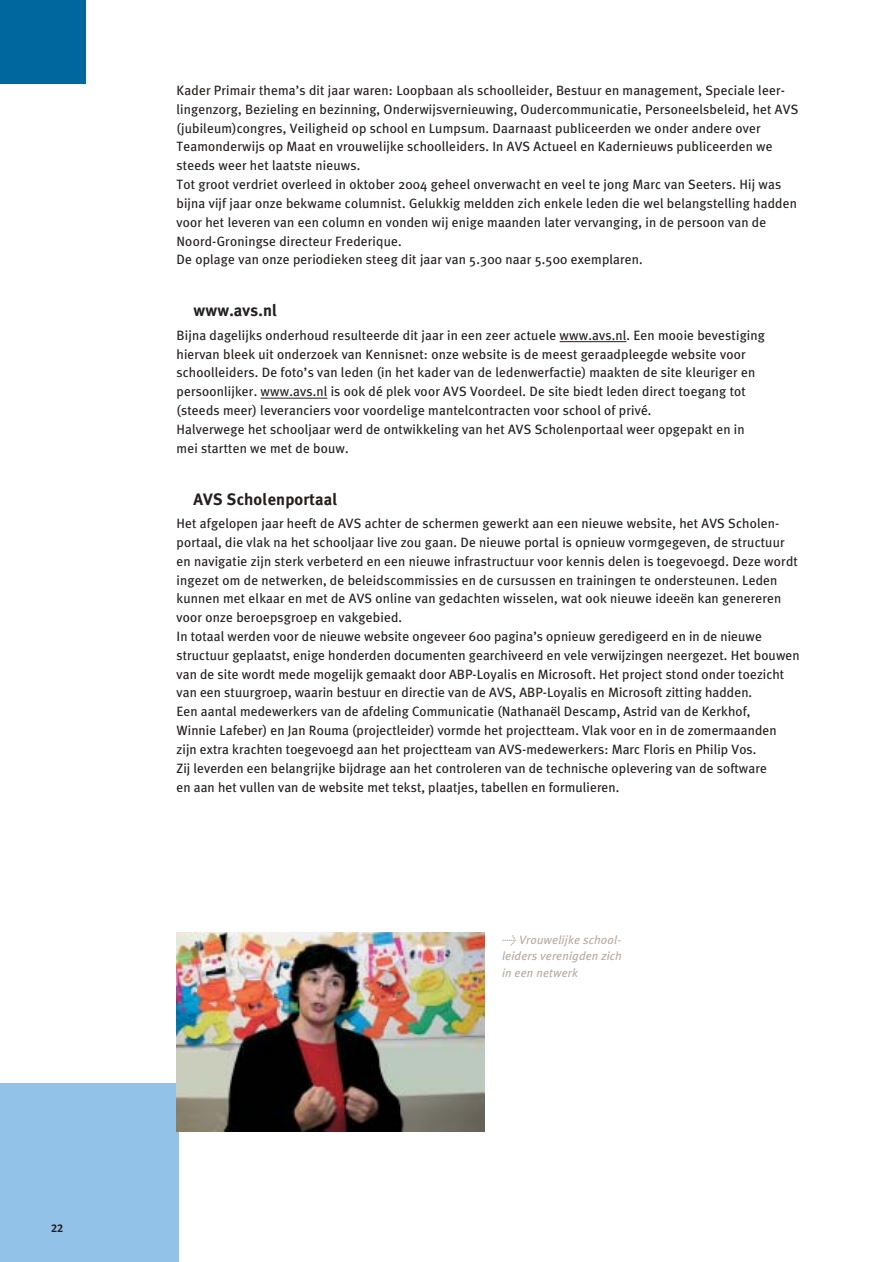
<style>
.page{position:relative;width:893px;height:1262px;background:#fff}
.page>*{position:absolute;margin:0;border:0;box-sizing:border-box;transform-origin:0 0}
.t1{font:700 16.5px "Meta Plus";letter-spacing:.01em;color:#231f1f}
.t2{font:13.5px/18.8px "Meta Plus";letter-spacing:.01em;color:#231f1f}
.t3{font:italic 12px/16.5px "Meta Plus";letter-spacing:.01em;color:#b6aaa6;text-align:justify}
.t4{font:11.25px "Meta Plus Bold Caps";color:#231f1f}
</style>
<div class="page">
<div style="left:0;top:1083px;width:179px;height:178px;background:#93c2e9"></div>
<div style="left:0;top:0;width:85px;height:84px;background:#00679e"></div>
<img style="left:176px;top:932px;width:309px;height:199px">
<hr style="left:559px;top:341px;width:67px;height:1px;background:#231f1f">
<hr style="left:260px;top:398px;width:67px;height:1px;background:#231f1f">
<p class="t4" style="left:51px;top:1221px;width:14px">22</p>
<p class="t2" style="left:176px;top:82px;width:623px">Kader Primair thema’s dit jaar waren: Loopbaan als schoolleider, Bestuur en management, Speciale leer&shy;lingenzorg, Bezieling en bezinning, Onderwijsvernieuwing, Oudercommunicatie, Personeelsbeleid, het AVS (jubileum)congres, Veiligheid op school en Lumpsum. Daarnaast publiceerden we onder andere over Teamonderwijs op Maat en vrouwelijke schoolleiders. In AVS Actueel en Kadernieuws publiceerden we steeds weer het laatste nieuws.<br>Tot groot verdriet overleed in oktober 2004 geheel onverwacht en veel te jong Marc van Seeters. Hij was bijna vijf jaar onze bekwame columnist. Gelukkig meldden zich enkele leden die wel belangstelling hadden voor het leveren van een column en vonden wij enige maanden later vervanging, in de persoon van de Noord-Groningse directeur Frederique.<br>De oplage van onze periodieken steeg dit jaar van 5.300 naar 5.500 exemplaren.</p>
<p class="t1" style="left:193px;top:305px;width:85px">www.avs.nl</p>
<p class="t2" style="left:176px;top:327px;width:590px">Bijna dagelijks onderhoud resulteerde dit jaar in een zeer actuele www.avs.nl. Een mooie bevestiging hiervan bleek uit onderzoek van Kennisnet: onze website is de meest geraadpleegde website voor schoolleiders. De foto’s van leden (in het kader van de ledenwerfactie) maakten de site kleuriger en persoonlijker. www.avs.nl is ook dé plek voor AVS Voordeel. De site biedt leden direct toegang tot (steeds meer) leveranciers voor voordelige mantelcontracten voor school of privé.<br>Halverwege het schooljaar werd de ontwikkeling van het AVS Scholenportaal weer opgepakt en in mei startten we met de bouw.</p>
<p class="t1" style="left:193px;top:493px;width:145px">AVS Scholenportaal</p>
<p class="t2" style="left:176px;top:515px;width:624px">Het afgelopen jaar heeft de AVS achter de schermen gewerkt aan een nieuwe website, het AVS Scholen&shy;portaal, die vlak na het schooljaar live zou gaan. De nieuwe portal is opnieuw vormgegeven, de structuur en navigatie zijn sterk verbeterd en een nieuwe infrastructuur voor kennis delen is toegevoegd. Deze wordt ingezet om de netwerken, de beleidscommissies en de cursussen en trainingen te ondersteunen. Leden kunnen met elkaar en met de AVS online van gedachten wisselen, wat ook nieuwe ideeën kan genereren voor onze beroepsgroep en vakgebied.<br>In totaal werden voor de nieuwe website ongeveer 600 pagina’s opnieuw geredigeerd en in de nieuwe structuur geplaatst, enige honderden documenten gearchiveerd en vele verwijzingen neergezet. Het bouwen van de site wordt mede mogelijk gemaakt door ABP-Loyalis en Microsoft. Het project stond onder toezicht van een stuurgroep, waarin bestuur en directie van de AVS, ABP-Loyalis en Microsoft zitting hadden.<br>Een aantal medewerkers van de afdeling Communicatie (Nathanaël Descamp, Astrid van de Kerkhof,<br>Winnie Lafeber) en Jan Rouma (projectleider) vormde het projectteam. Vlak voor en in de zomermaanden zijn extra krachten toegevoegd aan het projectteam van AVS-medewerkers: Marc Floris en Philip Vos.<br>Zij leverden een belangrijke bijdrage aan het controleren van de technische oplevering van de software<br>en aan het vullen van de website met tekst, plaatjes, tabellen en formulieren.</p>
<p class="t3" style="left:502px;top:932px;width:121px">&gt; Vrouwelijke school&shy;leiders verenigden zich in een netwerk</p>
</div>
